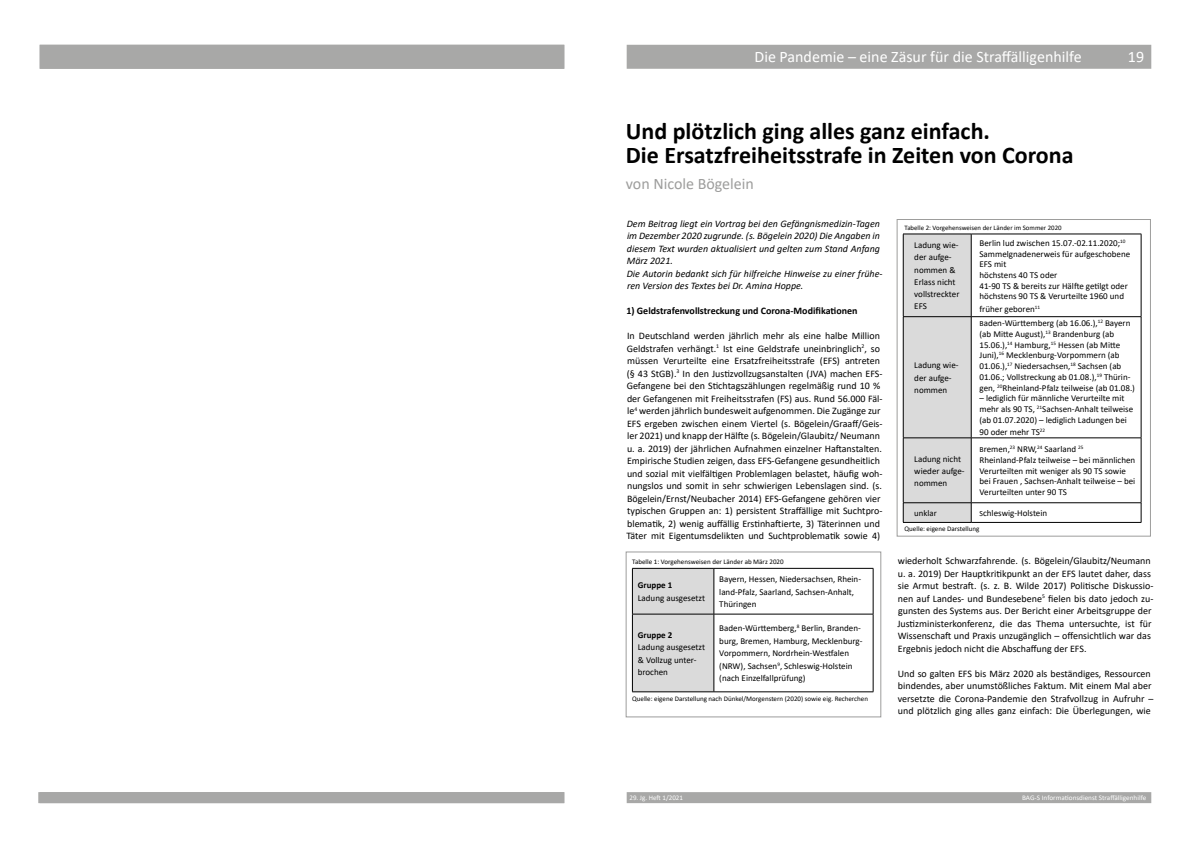
<style>
.page{position:relative;width:1191px;height:842px;background:#fff}
.page>*{position:absolute;margin:0;border:0;box-sizing:border-box;transform-origin:0 0}
.t1{font:700 24px/24px "Calibri";color:#000}
.t2{font:16px "Calibri";color:#fff}
.t3{font:16px "Calibri";color:#9d9d9c}
.t4{font:10px/12.5px "Calibri";color:#000}
.t5{font:italic 10px/12.5px "Calibri";color:#000}
.t6{font:700 10px "Calibri";color:#000}
.t7{font:9px/10.7px "Calibri";color:#000}
.t8{font:9px "Calibri Bold 2";color:#000}
.t9{font:700 9px "Calibri";color:#000}
.t10{font:8.8px "Calibri";color:#000}
.t11{font:7px "Calibri";color:#000}
.t12{font:7px "Calibri";color:#fff}
.t13{font:6.8px "Calibri";color:#000}
.s1{font-family:"Calibri 2"}
.s2{font-family:"Calibri 2";font-size:7.8px}
.s3{font-size:7.8px}
</style>
<div class="page">
<div style="left:626px;top:792px;width:525px;height:11px;background:#a8a8a7"></div>
<div style="left:626px;top:45px;width:525px;height:24px;background:#a8a8a7"></div>
<div style="left:40px;top:45px;width:524px;height:24px;background:#a8a8a7"></div>
<div style="left:38px;top:792px;width:526px;height:11px;background:#a8a8a7"></div>
<div style="left:633px;top:569px;width:80px;height:122px;background:#dadada"></div>
<hr style="left:632px;top:568px;width:82px;height:1px;background:#000">
<hr style="left:632px;top:569px;width:1px;height:45px;background:#000">
<hr style="left:714px;top:568px;width:159px;height:1px;background:#000">
<hr style="left:713px;top:569px;width:1px;height:45px;background:#000">
<hr style="left:873px;top:569px;width:1px;height:45px;background:#000">
<hr style="left:632px;top:614px;width:82px;height:1px;background:#000">
<hr style="left:632px;top:614px;width:1px;height:77px;background:#000">
<hr style="left:714px;top:614px;width:159px;height:1px;background:#000">
<hr style="left:713px;top:614px;width:1px;height:77px;background:#000">
<hr style="left:873px;top:614px;width:1px;height:77px;background:#000">
<hr style="left:632px;top:691px;width:82px;height:1px;background:#000">
<hr style="left:714px;top:691px;width:159px;height:1px;background:#000">
<div style="left:626px;top:552px;width:255px;height:165px;border:1px solid #9d9d9c"></div>
<hr style="left:971px;top:234px;width:170px;height:1px;background:#000">
<hr style="left:1140px;top:234px;width:1px;height:82px;background:#000">
<hr style="left:971px;top:316px;width:170px;height:1px;background:#000">
<hr style="left:1140px;top:317px;width:1px;height:121px;background:#000">
<hr style="left:971px;top:438px;width:170px;height:1px;background:#000">
<hr style="left:1140px;top:438px;width:1px;height:64px;background:#000">
<hr style="left:971px;top:502px;width:170px;height:1px;background:#000">
<svg style="left:903px;top:234px;width:69px;height:288px;background:#d1d1d1"></svg>
<svg style="left:1140px;top:503px;width:1px;height:19px"></svg>
<hr style="left:903px;top:522px;width:68px;height:1px;background:#000">
<hr style="left:971px;top:522px;width:170px;height:1px;background:#000">
<div style="left:896px;top:219px;width:254px;height:317px;border:1px solid #9d9d9c"></div>
<h2 class="t2" style="left:754px;top:46px;width:328px">Die Pandemie – eine Zäsur für die Straffälligenhilfe</h2>
<h2 class="t2" style="left:1128px;top:46px;width:18px">19</h2>
<h1 class="t1" style="left:626px;top:119px;width:449px">Und plötzlich ging alles ganz einfach.<br>Die Ersatzfreiheitsstrafe in Zeiten von Corona</h1>
<h2 class="t3" style="left:626px;top:173px;width:130px">von Nicole Bögelein</h2>
<p class="t5" style="left:627px;top:217px;width:257px">Dem Beitrag liegt ein Vortrag bei den Gefängnismedizin-Tagen im Dezember 2020 zugrunde. (s. Bögelein 2020) Die Angaben in diesem Text wurden aktualisiert und gelten zum Stand Anfang März 2021.<br>Die Autorin bedankt sich für hilfreiche Hinweise zu einer frühe&shy;ren Version des Textes bei Dr. Amina Hoppe.</p>
<p class="t6" style="left:626px;top:304px;width:233px">1) Geldstrafenvollstreckung und Corona-Modifikationen</p>
<p class="t4" style="left:626px;top:329px;width:258px">In Deutschland werden jährlich mehr als eine halbe Million Geldstrafen verhängt.<sup>1</sup> Ist eine Geldstrafe uneinbringlich<sup>2</sup><span class="s1">, so </span>müssen Verurteilte eine Ersatzfreiheitsstrafe (EFS) antreten (§ 43 StGB).<sup>3</sup> In den Justizvollzugsanstalten (JVA) machen EFS-Gefangene bei den Stichtagszählungen regelmäßig rund 10 % der Gefangenen mit Freiheitsstrafen (FS) aus. Rund 56.000 Fäl&shy;<span class="s1">le</span><sup>4</sup> werden jährlich bundesweit aufgenommen. Die Zugänge zur EFS ergeben zwischen einem Viertel (s. Bögelein/Graaff/Geis&shy;ler 2021) und knapp der Hälfte (s. Bögelein/Glaubitz/ Neumann u. a. 2019) der jährlichen Aufnahmen einzelner Haftanstalten.<br>Empirische Studien zeigen, dass EFS-Gefangene gesundheitlich und sozial mit vielfältigen Problemlagen belastet, häufig woh&shy;nungslos und somit in sehr schwierigen Lebenslagen sind. (s.<br>Bögelein/Ernst/Neubacher 2014) EFS-Gefangene gehören vier typischen Gruppen an: 1) persistent Straffällige mit Suchtpro&shy;blematik, 2) wenig auffällig Erstinhaftierte, 3) Täterinnen und Täter mit Eigentumsdelikten und Suchtproblematik sowie 4)</p>
<p class="t11" style="left:632px;top:557px;width:153px">Tabelle 1: Vorgehensweisen der Länder ab März 2020</p>
<p class="t8" style="left:638px;top:579px;width:36px">Gruppe 1</p>
<p class="t7" style="left:638px;top:592px;width:69px">Ladung ausgesetzt</p>
<p class="t7" style="left:719px;top:573px;width:143px;line-height:12.5px">Bayern, Hessen, Niedersachsen, Rhein&shy;land-Pfalz, Saarland, Sachsen-Anhalt,<br>Thüringen</p>
<p class="t7" style="left:719px;top:622px;width:145px;line-height:12.5px">Baden-Württemberg,<sup>8</sup> Berlin, Branden&shy;burg, Bremen, Hamburg, Mecklenburg-Vorpommern, Nordrhein-Westfalen (NRW), Sachsen<sup>9</sup>, Schleswig-Holstein (nach Einzelfallprüfung)</p>
<p class="t11" style="left:632px;top:693px;width:237px">Quelle: eigene Darstellung nach Dünkel/Morgenstern (2020) sowie eig. Recherchen</p>
<p class="t9" style="left:638px;top:628px;width:36px">Gruppe 2</p>
<p class="t7" style="left:638px;top:641px;width:69px;line-height:12.5px">Ladung ausgesetzt &amp; Vollzug unter&shy;brochen</p>
<p class="t13" style="left:904px;top:223px;width:159px">Tabelle 2: Vorgehensweisen der Länder im Sommer 2020</p>
<p class="t7" style="left:914px;top:239px;width:47px;line-height:12.2px">Ladung wie&shy;der aufge&shy;nommen &amp;<br>Erlass nicht vollstreckter<br>EFS</p>
<p class="t7" style="left:979px;top:237px;width:152px">Berlin lud zwischen 15.07.-02.11.2020;<sup>10<br></sup>Sammelgnadenerweis für aufgeschobene<br>EFS mit<br>höchstens 40 TS oder<br>41-90 TS &amp; bereits zur Hälfte getilgt oder höchstens 90 TS &amp; Verurteilte 1960 und</p>
<p class="t7" style="left:979px;top:303px;width:62px">früher geboren<sup>11</sup></p>
<p class="t7" style="left:914px;top:359px;width:46px;line-height:12.2px">Ladung wie&shy;der aufge&shy;nommen</p>
<p class="t7" style="left:979px;top:318px;width:157px"><span class="s2">B</span>aden-Württemberg (ab 16.06.),<sup>12</sup> Bayern (ab Mitte August),<sup>13</sup> Brandenburg (ab 15.06.),<sup>14</sup> Hamburg,<sup>15</sup> Hessen (ab Mitte Juni),<sup>16</sup> Mecklenburg-Vorpommern (ab <span class="s1">01.06.),</span><sup>17</sup> Niedersachsen,<sup>18</sup> Sachsen (ab 01.06.; Vollstreckung ab 01.08.),<sup>19</sup> Thürin&shy;<span class="s1">gen,</span> <sup>20</sup>Rheinland-Pfalz teilweise (ab 01.08.)</p>
<p class="t7" style="left:979px;top:393px;width:155px">– lediglich für männliche Verurteilte mit mehr als 90 TS, <sup>21</sup>Sachsen-Anhalt teilweise (ab 01.07.2020) – lediglich Ladungen bei</p>
<p class="t7" style="left:979px;top:426px;width:67px">90 oder mehr TS<sup>22</sup></p>
<p class="t7" style="left:914px;top:452px;width:52px;line-height:12.2px">Ladung nicht wieder aufge&shy;nommen</p>
<p class="t7" style="left:979px;top:444px;width:157px"><span class="s2">B</span>remen,<sup>23</sup> NRW,<sup>24</sup> Saarland <sup>25<br></sup>Rheinland-Pfalz teilweise – bei männlichen Verurteilten mit weniger als 90 TS sowie bei Frauen , Sachsen-Anhalt teilweise – bei Verurteilten unter 90 TS</p>
<p class="t10" style="left:914px;top:507px;width:24px">unklar</p>
<p class="t7" style="left:979px;top:507px;width:69px"><span class="s3">S</span>chleswig-Holstein</p>
<p class="t11" style="left:904px;top:524px;width:76px">Quelle: eigene Darstellung</p>
<p class="t4" style="left:897px;top:554px;width:257px">wiederholt Schwarzfahrende. (s. Bögelein/Glaubitz/Neumann u. a. 2019) Der Hauptkritikpunkt an der EFS lautet daher, dass sie Armut bestraft. (s. z. B. Wilde 2017) Politische Diskussio&shy;nen auf Landes- und Bundesebene<sup>5</sup> fielen bis dato jedoch zu&shy;gunsten des Systems aus. Der Bericht einer Arbeitsgruppe der Justizministerkonferenz, die das Thema untersuchte, ist für Wissenschaft und Praxis unzugänglich – offensichtlich war das Ergebnis jedoch nicht die Abschaffung der EFS.</p>
<p class="t4" style="left:897px;top:667px;width:257px">Und so galten EFS bis März 2020 als beständiges, Ressourcen bindendes, aber unumstößliches Faktum. Mit einem Mal aber versetzte die Corona-Pandemie den Strafvollzug in Aufruhr – und plötzlich ging alles ganz einfach: Die Überlegungen, wie</p>
<p class="t12" style="left:629px;top:793px;width:55px">29. Jg. Heft 1/2021</p>
<p class="t12" style="left:1022px;top:793px;width:126px">BAG-S Informationsdienst Straffälligenhilfe</p>
</div>
